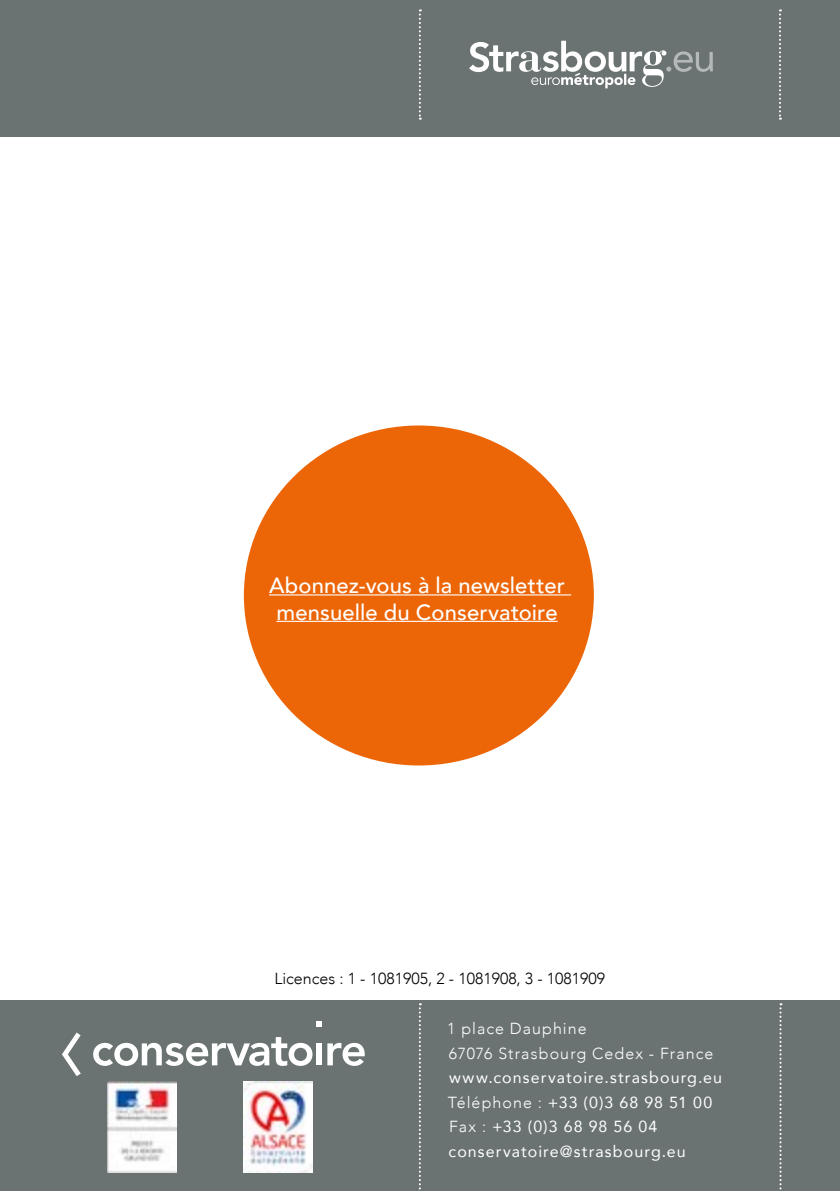
<style>
.page{position:relative;width:840px;height:1191px;background:#fff}
.page>*{position:absolute;margin:0;border:0;box-sizing:border-box;transform-origin:0 0}
.t1{font:500 22px/26.4px "Avenir";letter-spacing:.005em;color:#fff;text-align:center}
.t2{font:16px/24.6px "Avenir";letter-spacing:.065em;color:#fff}
.t3{font:300 16px/24.6px "Avenir";letter-spacing:.07em;color:#fff}
.t4{font:300 16px "Avenir";color:#000}
.s1{font-weight:300}
</style>
<div class="page">
<div style="left:0;top:1000px;width:839px;height:191px;background:#6b7372"></div>
<div style="left:1px;top:0;width:838px;height:136px;background:#6b7372"></div>
<svg style="left:418px;top:1003px;width:2px;height:187px"></svg>
<svg style="left:779px;top:1003px;width:2px;height:187px"></svg>
<svg style="left:418px;top:9px;width:2px;height:111px"></svg>
<svg style="left:779px;top:9px;width:1px;height:111px"></svg>
<svg style="left:62px;top:1032px;width:19px;height:44px"></svg>
<svg style="left:316px;top:1021px;width:5px;height:5px"></svg>
<svg style="left:93px;top:1037px;width:219px;height:29px"></svg>
<div style="left:316px;top:1043px;width:5px;height:22px;background:#fff"></div>
<svg style="left:327px;top:1042px;width:37px;height:24px"></svg>
<svg style="left:469px;top:40px;width:243px;height:49px"></svg>
<img style="left:108px;top:1081px;width:68px;height:91px">
<div style="left:244px;top:425px;width:349px;height:340px;background:#ec6608;border-radius:50%"></div>
<hr style="left:269px;top:594px;width:302px;height:1px;background:#fff">
<hr style="left:276px;top:621px;width:281px;height:1px;background:#fff">
<img style="left:244px;top:1081px;width:68px;height:91px">
<h1 class="t1" style="left:269px;top:571px;width:297px">Abonnez-vous à la newsletter mensuelle du Conservatoire</h1>
<p class="t4" style="left:274px;top:969px;width:332px">Licences : 1 - 1081905, 2 - 1081908, 3 - 1081909</p>
<p class="t3" style="left:447px;top:1016px;width:267px">1 place Dauphine<br>67076 Strasbourg Cedex - France</p>
<p class="t2" style="left:447px;top:1064px;width:276px">www.conservatoire.strasbourg.eu<br><span class="s1">Téléphone :</span> +33 (0)3 68 98 51 00<br><span class="s1">Fax :</span> +33 (0)3 68 98 56 04 conservatoire@strasbourg.eu</p>
</div>
